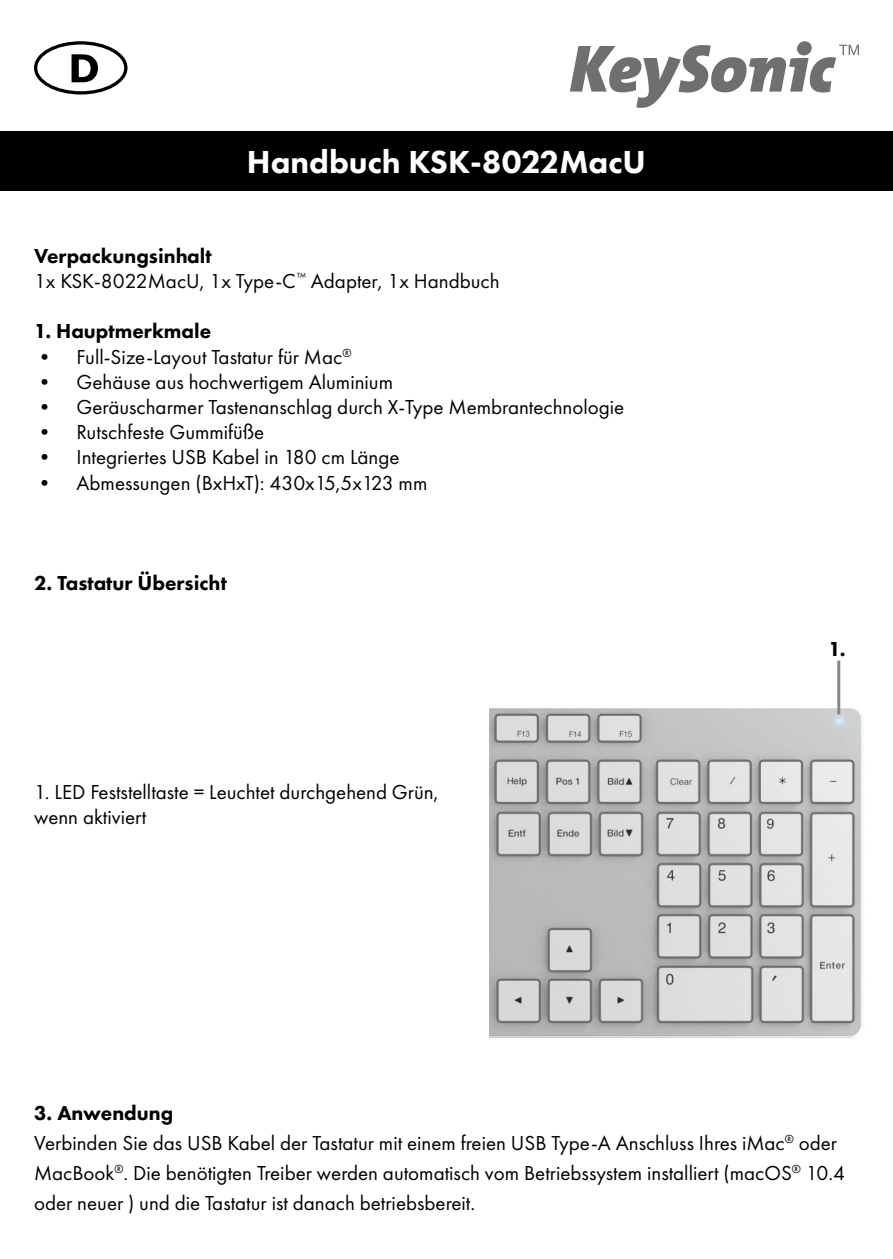
<style>
.page{position:relative;width:893px;height:1259px;background:#fff}
.page>*{position:absolute;margin:0;border:0;box-sizing:border-box;transform-origin:0 0}
.t1{font:800 33px "Futura PT";color:#fff}
.t2{font:21px/30px "Futura PT";color:#000}
.t3{font:800 21px "Futura PT";color:#000}
.s1{font-weight:800}
</style>
<div class="page">
<div style="left:0;top:131px;width:893px;height:59px;background:#000"></div>
<svg style="left:570px;top:41px;width:289px;height:67px"></svg>
<div style="left:34px;top:41px;width:93px;height:53px;border:3px solid #000;border-radius:50%"></div>
<svg style="left:72px;top:54px;width:26px;height:28px"></svg>
<img style="left:490px;top:708px;width:373px;height:330px">
<hr style="left:837px;top:660px;width:3px;height:54px;background:#878787">
<h1 class="t1" style="left:247px;top:142px;width:400px">Handbuch KSK-8022MacU</h1>
<p class="t2" style="left:34px;top:243px;width:467px;line-height:25.2px"><span class="s1">Verpackungsinhalt<br></span>1x KSK-8022MacU, 1x Type-C<sup>™</sup> Adapter, 1x Handbuch</p>
<p class="t3" style="left:34px;top:318px;width:179px">1. Hauptmerkmale</p>
<p class="t2" style="left:34px;top:341px;width:319px">• Full-Size-Layout Tastatur für Mac<sup>®</sup></p>
<p class="t2" style="left:34px;top:367px;width:361px">• Gehäuse aus hochwertigem Aluminium</p>
<p class="t2" style="left:34px;top:392px;width:592px">• Geräuscharmer Tastenanschlag durch X-Type Membrantechnologie</p>
<p class="t2" style="left:34px;top:417px;width:232px">• Rutschfeste Gummifüße</p>
<p class="t2" style="left:34px;top:442px;width:367px">• Integriertes USB Kabel in 180 cm Länge</p>
<p class="t2" style="left:34px;top:467px;width:395px">• Abmessungen (BxHxT): 430x15,5x123 mm</p>
<p class="t3" style="left:34px;top:570px;width:195px">2. Tastatur Übersicht</p>
<p class="t2" style="left:34px;top:779px;width:406px;line-height:25.2px">1. LED Feststelltaste = Leuchtet durchgehend Grün, wenn aktiviert</p>
<p class="t3" style="left:828px;top:635px;width:19px">1.</p>
<p class="t2" style="left:34px;top:1097px;width:812px"><span class="s1">3. Anwendung<br></span>Verbinden Sie das USB Kabel der Tastatur mit einem freien USB Type-A Anschluss Ihres iMac<sup>®</sup> oder MacBook<sup>®</sup>. Die benötigten Treiber werden automatisch vom Betriebssystem installiert (macOS<sup>®</sup> 10.4 oder neuer ) und die Tastatur ist danach betriebsbereit.</p>
</div>
